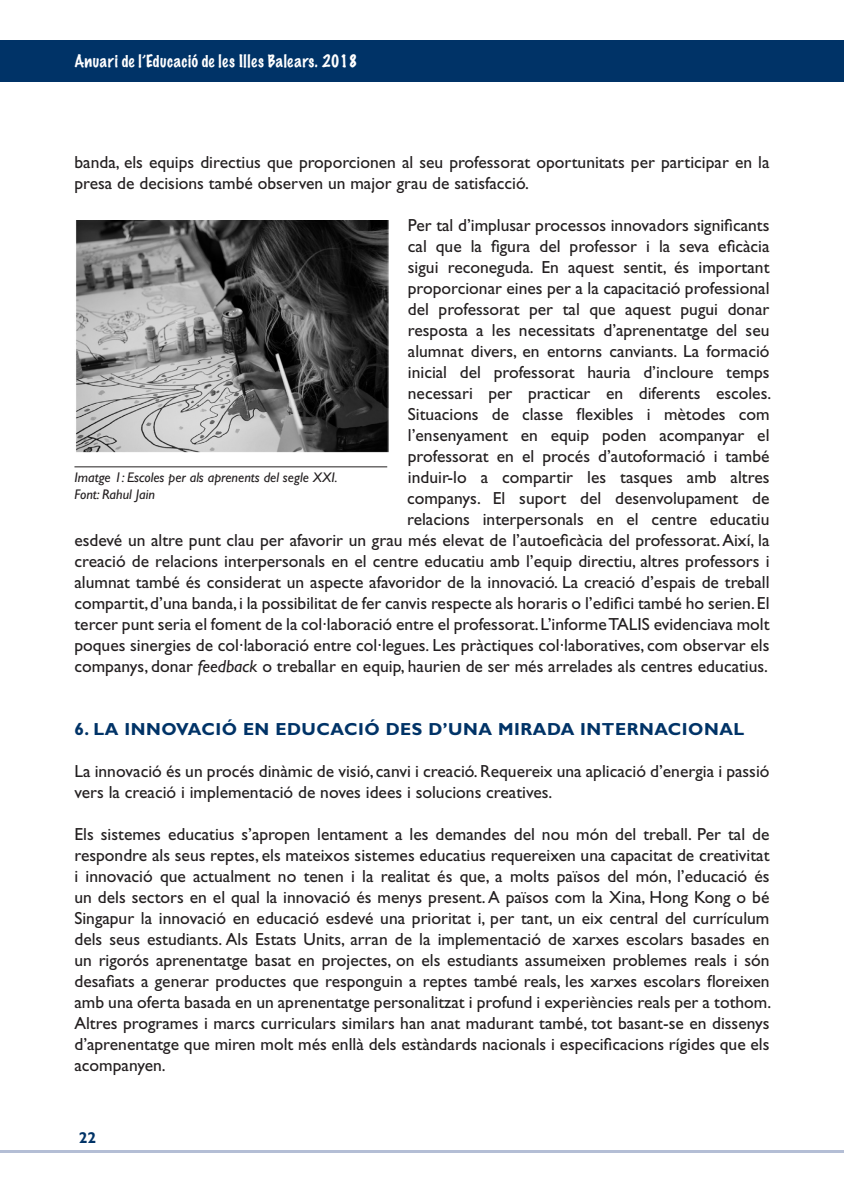
<style>
.page{position:relative;width:844px;height:1191px;background:#fff}
.page>*{position:absolute;margin:0;border:0;box-sizing:border-box;transform-origin:0 0}
.t1{font:17.5px/21px "Gill Sans Std";color:#231f20}
.t2{font:700 17.5px "Gill Sans Std";letter-spacing:.03em;color:#003367}
.t3{font:100 15.75px "Marker Felt";letter-spacing:.025em;color:#fff}
.t4{font:700 15.75px "Gill Sans Std";color:#003367}
.t5{font:italic 14px/17.5px "Gill Sans Std";color:#231f20}
.s1{font-style:italic}
.s2{font-style:inherit}
</style>
<div class="page">
<div style="left:0;top:40px;width:843px;height:42px;background:#003367"></div>
<hr style="left:0;top:1150px;width:843px;height:2px;background:#b4bed5">
<img style="left:76px;top:220px;width:312px;height:232px">
<hr style="left:74px;top:466px;width:313px;height:1px;background:#231f20">
<p class="t3" style="left:74px;top:49px;width:285px">Anuari de l’Educació de les Illes Balears. 2018</p>
<p class="t1" style="left:74px;top:152px;width:696px">banda, els equips directius que proporcionen al seu professorat oportunitats per participar en la presa de decisions també observen un major grau de satisfacció.</p>
<p class="t1" style="left:74px;top:215px;width:698px;text-align:right">Per tal d’implusar processos innovadors significants<br>cal que la figura del professor i la seva eficàcia<br>sigui reconeguda. En aquest sentit, és important<br>proporcionar eines per a la capacitació professional<br>del professorat per tal que aquest pugui donar<br>resposta a les necessitats d’aprenentatge del seu<br>alumnat divers, en entorns canviants. La formació<br>inicial del professorat hauria d’incloure temps<br>necessari per practicar en diferents escoles.<br>Situacions de classe flexibles i mètodes com<br>l’ensenyament en equip poden acompanyar el<br>professorat en el procés d’autoformació i també<br>induir-lo a compartir les tasques amb altres<br>companys. El suport del desenvolupament de<br>relacions interpersonals en el centre educatiu<br>esdevé un altre punt clau per afavorir un grau més elevat de l’autoeficàcia del professorat. Així, la creació de relacions interpersonals en el centre educatiu amb l’equip directiu, altres professors i alumnat també és considerat un aspecte afavoridor de la innovació. La creació d’espais de treball compartit, d’una banda, i la possibilitat de fer canvis respecte als horaris o l’edifici també ho serien. El tercer punt seria el foment de la col·laboració entre el professorat. L’informe TALIS evidenciava molt poques sinergies de col·laboració entre col·legues. Les pràctiques col·laboratives, com observar els companys, donar <span class="s1">feedback</span> o treballar en equip, haurien de ser més arrelades als centres educatius.</p>
<p class="t5" style="left:74px;top:468px;width:264px">Imatge 1: Escoles per als aprenents del segle <span class="s2">XXI</span>.<br>Font: Rahul Jain</p>
<p class="t2" style="left:74px;top:719px;width:671px">6. LA INNOVACIÓ EN EDUCACIÓ DES D’UNA MIRADA INTERNACIONAL</p>
<p class="t1" style="left:74px;top:761px;width:696px">La innovació és un procés dinàmic de visió, canvi i creació. Requereix una aplicació d’energia i passió vers la creació i implementació de noves idees i solucions creatives.</p>
<p class="t1" style="left:74px;top:824px;width:698px;text-align:justify">Els sistemes educatius s’apropen lentament a les demandes del nou món del treball. Per tal de respondre als seus reptes, els mateixos sistemes educatius requereixen una capacitat de creativitat i innovació que actualment no tenen i la realitat és que, a molts països del món, l’educació és un dels sectors en el qual la innovació és menys present. A països com la Xina, Hong Kong o bé Singapur la innovació en educació esdevé una prioritat i, per tant, un eix central del currículum dels seus estudiants. Als Estats Units, arran de la implementació de xarxes escolars basades en un rigorós aprenentatge basat en projectes, on els estudiants assumeixen problemes reals i són desafiats a generar productes que responguin a reptes també reals, les xarxes escolars floreixen amb una oferta basada en un aprenentatge personalitzat i profund i experiències reals per a tothom.<br>Altres programes i marcs curriculars similars han anat madurant també, tot basant-se en dissenys d’aprenentatge que miren molt més enllà dels estàndards nacionals i especificacions rígides que els acompanyen.</p>
<p class="t4" style="left:79px;top:1128px;width:19px">22</p>
</div>
